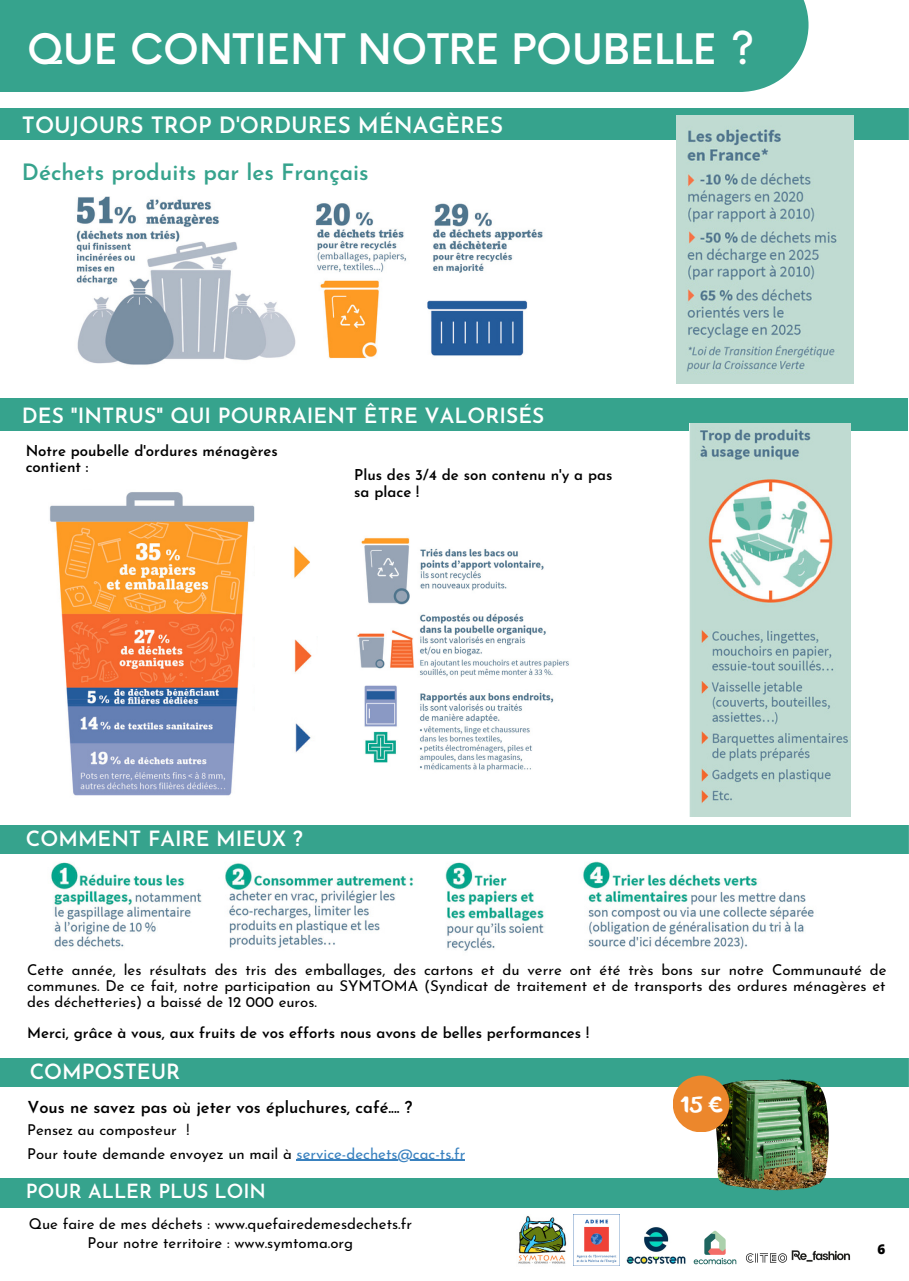
<style>
.page{position:relative;width:909px;height:1281px;background:#fff}
.page>*{position:absolute;margin:0;border:0;box-sizing:border-box;transform-origin:0 0}
.t1{font:500 40.95px "Now";color:#fff}
.t2{font:600 22.5px "Josefin Sans";color:#fff}
.t3{font:600 22.5px "Josefin Sans";color:#36a38d}
.t4{font:700 22.05px "Blushes";color:#fff}
.t5{font:600 21px "Josefin Sans";color:#fff}
.t6{font:600 19.5px "Josefin Sans";color:#fff}
.t7{font:600 16.5px "Josefin Sans";color:#000}
.t8{font:15px/15.8px "Josefin Sans";color:#000;text-align:justify}
.t9{font:600 15px/15.8px "Josefin Sans";color:#000}
.t10{font:800 13.5px "Open Sans";color:#000}
.s1{color:#3981bf}
</style>
<div class="page">
<div style="left:0;top:0;width:809px;height:92px;background:#36a38d"></div>
<img style="left:76px;top:196px;width:467px;height:169px">
<img style="left:49px;top:492px;width:206px;height:304px">
<div style="left:0;top:108px;width:909px;height:32px;background:#36a38d"></div>
<img style="left:676px;top:116px;width:178px;height:267px">
<div style="left:0;top:399px;width:908px;height:31px;background:#36a38d"></div>
<img style="left:690px;top:423px;width:160px;height:393px">
<img style="left:357px;top:537px;width:212px;height:235px">
<img style="left:294px;top:546px;width:16px;height:32px">
<img style="left:294px;top:639px;width:18px;height:34px">
<img style="left:295px;top:723px;width:16px;height:30px">
<img style="left:45px;top:853px;width:776px;height:98px">
<div style="left:0;top:825px;width:909px;height:28px;background:#36a38d"></div>
<div style="left:0;top:1178px;width:909px;height:29px;background:#36a38d"></div>
<img style="left:573px;top:1214px;width:46px;height:51px">
<img style="left:518px;top:1216px;width:49px;height:48px">
<img style="left:626px;top:1227px;width:60px;height:37px">
<img style="left:693px;top:1230px;width:44px;height:35px">
<img style="left:746px;top:1253px;width:41px;height:10px">
<img style="left:791px;top:1250px;width:60px;height:12px">
<div style="left:0;top:1058px;width:909px;height:28px;background:#36a38d"></div>
<img style="left:715px;top:1079px;width:114px;height:110px">
<div style="left:673px;top:1075px;width:56px;height:57px;background:#ec872c;border-radius:50%"></div>
<hr style="left:297px;top:1159px;width:168px;height:1px;background:#3981bf">
<p class="t1" style="left:27px;top:27px;width:729px">QUE CONTIENT NOTRE POUBELLE ?</p>
<p class="t2" style="left:22px;top:116px;width:483px">TOUJOURS TROP D'ORDURES MÉNAGÈRES</p>
<p class="t3" style="left:22px;top:163px;width:348px">Déchets produits par les Français</p>
<p class="t5" style="left:22px;top:407px;width:524px">DES "INTRUS" QUI POURRAIENT ÊTRE VALORISÉS</p>
<p class="t9" style="left:26px;top:444px;width:254px">Notre poubelle d'ordures ménagères contient :</p>
<p class="t9" style="left:354px;top:468px;width:260px;line-height:16.8px">Plus des 3/4 de son contenu n'y a pas sa place !</p>
<p class="t5" style="left:26px;top:830px;width:278px">COMMENT FAIRE MIEUX ?</p>
<p class="t8" style="left:27px;top:963px;width:861px">Cette année, les résultats des tris des emballages, des cartons et du verre ont été très bons sur notre Communauté de communes. De ce fait, notre participation au SYMTOMA (Syndicat de traitement et de transports des ordures ménagères et des déchetteries) a baissé de 12 000 euros.</p>
<p class="t9" style="left:27px;top:1026px;width:563px">Merci, grâce à vous, aux fruits de vos efforts nous avons de belles performances !</p>
<p class="t5" style="left:30px;top:1063px;width:152px">COMPOSTEUR</p>
<p class="t7" style="left:27px;top:1100px;width:387px">Vous ne savez pas où jeter vos épluchures, café.... ?</p>
<p class="t4" style="left:681px;top:1089px;width:44px">15€</p>
<p class="t8" style="left:27px;top:1123px;width:164px">Pensez au composteur !</p>
<p class="t8" style="left:27px;top:1146px;width:440px">Pour toute demande envoyez un mail à <span class="s1">service-dechets@cac-ts.fr</span></p>
<p class="t6" style="left:26px;top:1182px;width:242px">POUR ALLER PLUS LOIN</p>
<p class="t8" style="left:29px;top:1217px;width:385px">Que faire de mes déchets : www.quefairedemesdechets.fr</p>
<p class="t8" style="left:88px;top:1236px;width:267px">Pour notre territoire : www.symtoma.org</p>
<p class="t10" style="left:878px;top:1238px;width:9px">6</p>
</div>
